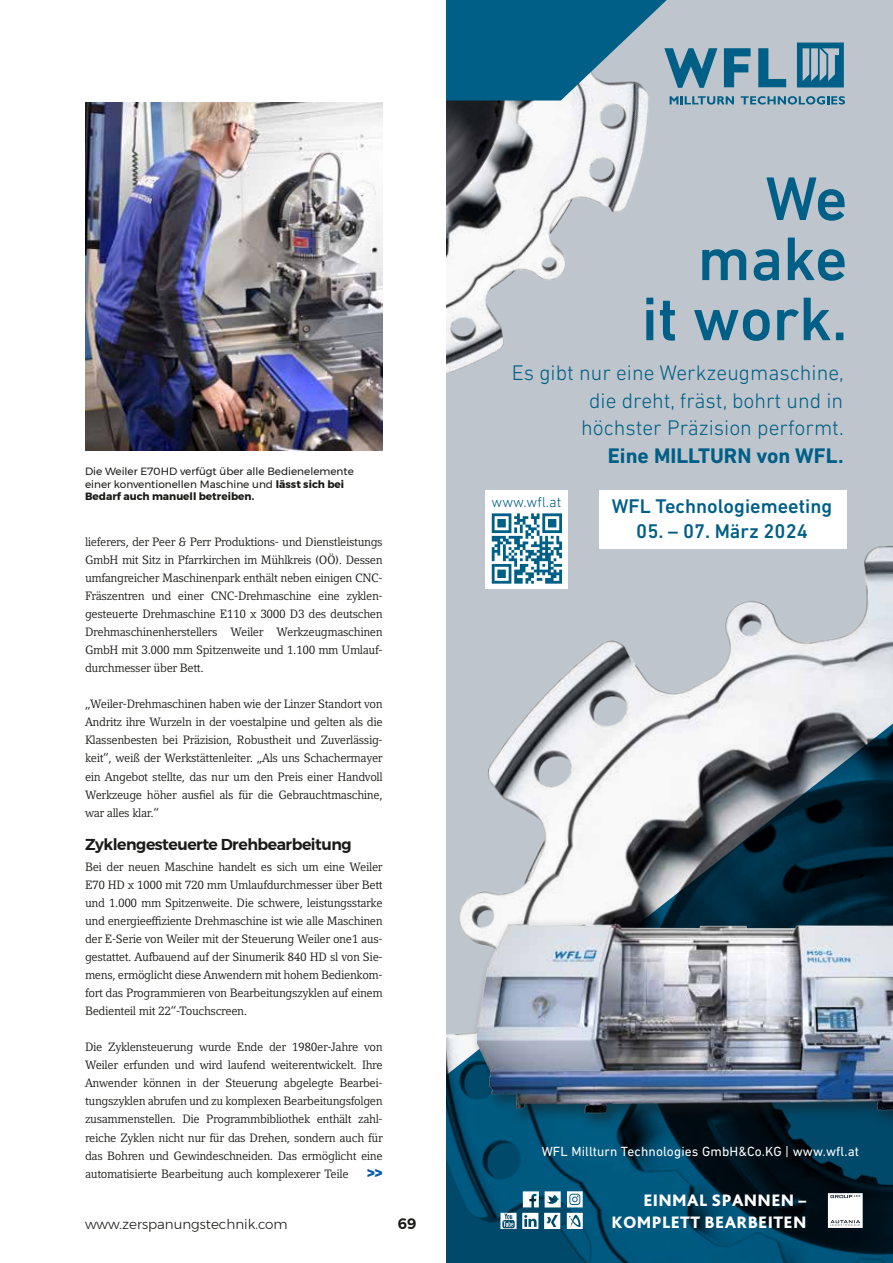
<style>
.page{position:relative;width:893px;height:1263px;background:#fff}
.page>*{position:absolute;margin:0;border:0;box-sizing:border-box;transform-origin:0 0}
.t1{font:500 62.55px/60.2px "DIN Next LT Pro";color:#005f86;text-align:right}
.t2{font:300 21.45px/27.8px "DIN Next LT Pro";color:#005f86;text-align:right}
.t3{font:700 21.45px "DIN Next LT Pro";color:#005f86}
.t4{font:500 20.1px "DIN Next LT Pro";color:#005f86}
.t5{font:800 17.4px/21.9px "Bliss Pro";letter-spacing:.02em;color:#fff;text-align:right}
.t6{font:600 15.75px "Montserrat";letter-spacing:-.03em;color:#1a1a18}
.t7{font:600 15px "Montserrat";color:#1a1a18}
.t8{font:900 15px "Montserrat";color:#005ca9}
.t9{font:300 14.7px "DIN Next LT Pro";color:#005f86}
.t10{font:13.5px "DIN Next LT Pro";letter-spacing:.01em;color:#fff}
.t11{font:300 13.5px "Montserrat";color:#1a1a18}
.t12{font:12px/18px "Compatil Letter LT Pro";letter-spacing:-.03em;color:#1a1a18;text-align:justify}
.t13{font:10.5px/12.6px "Montserrat";color:#1a1a18}
.s1{font-weight:700}
</style>
<div class="page">
<img style="left:85px;top:102px;width:298px;height:348px">
<div style="left:446px;top:0;width:447px;height:1263px;background:#bec5cd"></div>
<img style="left:446px;top:105px;width:203px;height:176px">
<svg style="left:446px;top:281px;width:447px;height:982px"></svg>
<svg style="left:544px;top:1213px;width:16px;height:16px"></svg>
<svg style="left:567px;top:1213px;width:16px;height:16px"></svg>
<svg style="left:500px;top:1213px;width:38px;height:16px"></svg>
<svg style="left:523px;top:1191px;width:16px;height:16px"></svg>
<svg style="left:545px;top:1191px;width:16px;height:16px"></svg>
<svg style="left:567px;top:1191px;width:16px;height:16px"></svg>
<svg style="left:446px;top:0;width:399px;height:105px"></svg>
<svg style="left:828px;top:1193px;width:35px;height:35px"></svg>
<img style="left:477px;top:852px;width:416px;height:334px">
<div style="left:485px;top:490px;width:83px;height:99px;background:#fff"></div>
<svg style="left:492px;top:513px;width:70px;height:71px"></svg>
<div style="left:600px;top:490px;width:247px;height:59px;background:#fff"></div>
<p class="t13" style="left:85px;top:465px;width:270px">Die Weiler E70HD verfügt über alle Bedienelemente einer konventionellen Maschine und <span class="s1">lässt sich bei<br>Bedarf auch manuell betreiben.</span></p>
<p class="t12" style="left:85px;top:533px;width:299px">lieferers, der Peer &amp; Perr Produktions- und Dienstleistungs GmbH mit Sitz in Pfarrkirchen im Mühlkreis (OÖ). Dessen umfangreicher Maschinenpark enthält neben einigen CNC-Fräszentren und einer CNC-Drehmaschine eine zyklen&shy;gesteuerte Drehmaschine E110 x 3000 D3 des deutschen Drehmaschinenherstellers Weiler Werkzeugmaschinen GmbH mit 3.000 mm Spitzenweite und 1.100 mm Umlauf&shy;durchmesser über Bett.</p>
<p class="t12" style="left:85px;top:695px;width:299px">„Weiler-Drehmaschinen haben wie der Linzer Standort von Andritz ihre Wurzeln in der voestalpine und gelten als die Klassenbesten bei Präzision, Robustheit und Zuverlässig&shy;keit“, weiß der Werkstättenleiter. „Als uns Schachermayer ein Angebot stellte, das nur um den Preis einer Handvoll Werkzeuge höher ausfiel als für die Gebrauchtmaschine, war alles klar.“</p>
<h3 class="t6" style="left:85px;top:832px;width:268px">Zyklengesteuerte Drehbearbeitung</h3>
<p class="t12" style="left:85px;top:858px;width:299px">Bei der neuen Maschine handelt es sich um eine Weiler E70 HD x 1000 mit 720 mm Umlaufdurchmesser über Bett und 1.000 mm Spitzenweite. Die schwere, leistungsstarke und energieeffiziente Drehmaschine ist wie alle Maschinen der E-Serie von Weiler mit der Steuerung Weiler one1 aus&shy;gestattet. Aufbauend auf der Sinumerik 840 HD sl von Sie&shy;mens, ermöglicht diese Anwendern mit hohem Bedienkom&shy;fort das Programmieren von Bearbeitungszyklen auf einem Bedienteil mit 22“-Touchscreen.</p>
<p class="t12" style="left:85px;top:1038px;width:299px">Die Zyklensteuerung wurde Ende der 1980er-Jahre von Weiler erfunden und wird laufend weiterentwickelt. Ihre Anwender können in der Steuerung abgelegte Bearbei&shy;tungszyklen abrufen und zu komplexen Bearbeitungsfolgen zusammenstellen. Die Programmbibliothek enthält zahl&shy;reiche Zyklen nicht nur für das Drehen, sondern auch für das Bohren und Gewindeschneiden. Das ermöglicht eine automatisierte Bearbeitung auch komplexerer Teile</p>
<p class="t8" style="left:367px;top:1160px;width:17px">&gt;&gt;</p>
<p class="t11" style="left:85px;top:1214px;width:204px">www.zerspanungstechnik.com</p>
<p class="t7" style="left:398px;top:1212px;width:20px">69</p>
<h1 class="t1" style="left:642px;top:168px;width:207px">We make<br>it work.</h1>
<h2 class="t2" style="left:512px;top:358px;width:333px">Es gibt nur eine Werkzeugmaschine, die dreht, fräst, bohrt und in höchster Präzision performt.</h2>
<h2 class="t3" style="left:608px;top:443px;width:237px">Eine MILLTURN von WFL.</h2>
<p class="t9" style="left:491px;top:494px;width:71px">www.wfl.at</p>
<h3 class="t4" style="left:612px;top:494px;width:222px">WFL Technologiemeeting</h3>
<h3 class="t4" style="left:636px;top:520px;width:173px">05. – 07. März 2024</h3>
<p class="t10" style="left:542px;top:1144px;width:319px">WFL Millturn Technologies GmbH&amp;Co.KG | www.wfl.at</p>
<h3 class="t5" style="left:611px;top:1189px;width:196px">EINMAL SPANNEN –<br>KOMPLETT BEARBEITEN</h3>
</div>
